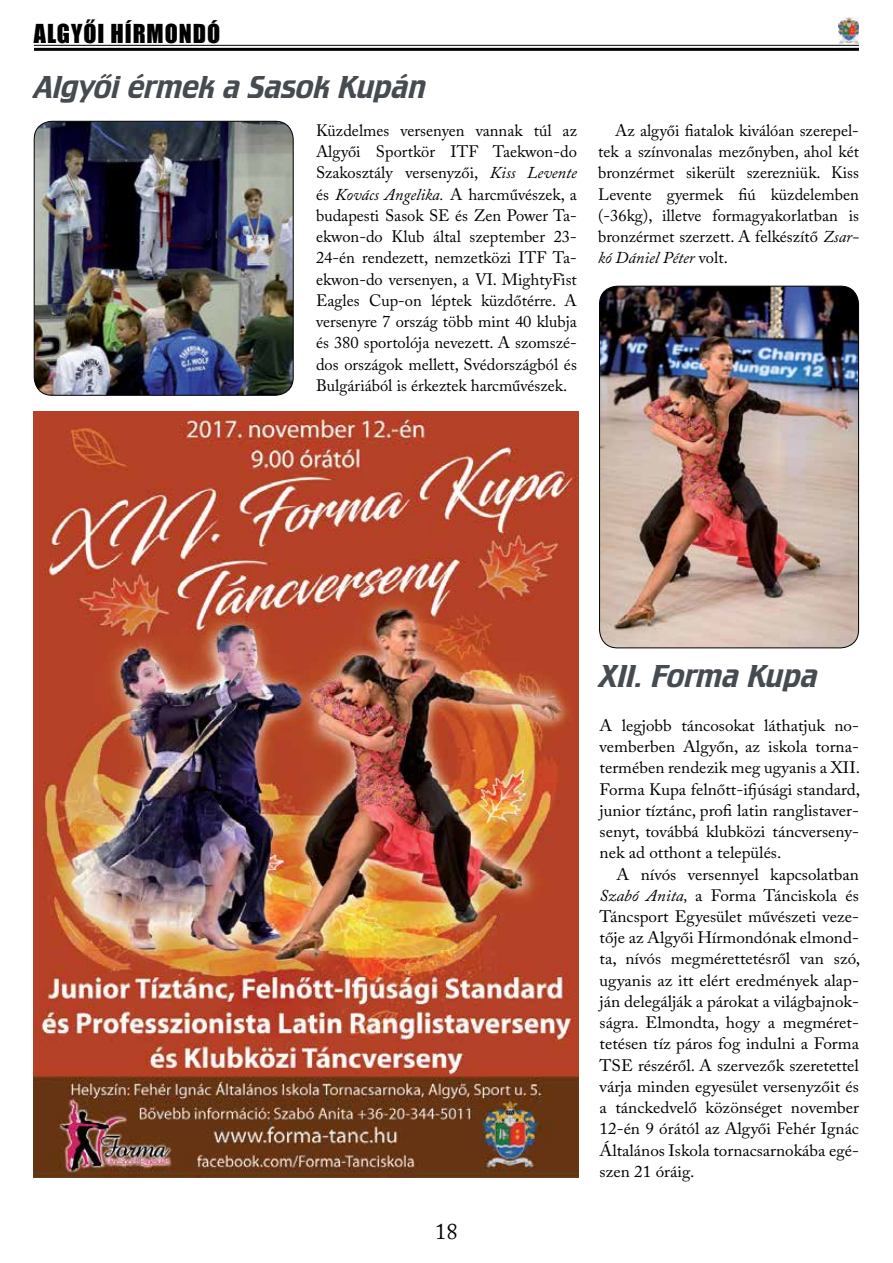
<style>
.page{position:relative;width:893px;height:1263px;background:#fff}
.page>*{position:absolute;margin:0;border:0;box-sizing:border-box;transform-origin:0 0}
.t1{font:33px "Crillee TOT";color:#454b50}
.t2{font:24px "Impact";letter-spacing:.04em;color:#000}
.t3{font:22.5px "Adobe Caslon Pro";color:#000}
.t4{font:16.5px/21.3px "Adobe Caslon Pro";color:#000;text-align:justify;scale:1.04 1}
.t5{font:16.5px/21.3px "Adobe Caslon Pro";color:#000;text-align:justify}
.s1{font-style:italic}
</style>
<div class="page">
<hr style="left:34px;top:45px;width:825px;height:1px;background:#000">
<hr style="left:34px;top:48px;width:825px;height:3px;background:#000">
<img style="left:838px;top:17px;width:21px;height:26px">
<img style="left:34px;top:121px;width:259px;height:274px">
<div style="left:34px;top:121px;width:259px;height:274px;border:1px solid #000;border-radius:18px"></div>
<img style="left:34px;top:411px;width:545px;height:767px">
<img style="left:600px;top:286px;width:258px;height:362px">
<div style="left:599px;top:286px;width:260px;height:362px;border:1px solid #000;border-radius:18px"></div>
<h2 class="t2" style="left:34px;top:15px;width:188px">ALGYŐI HÍRMONDÓ</h2>
<h1 class="t1" style="left:34px;top:68px;width:394px">Algyői érmek a Sasok Kupán</h1>
<p class="t5" style="left:316px;top:120px;width:262px">Küzdelmes versenyen vannak túl az Algyői Sportkör ITF Taekwon-do Szakosztály versenyzői, <span class="s1">Kiss Levente </span>és <span class="s1">Kovács Angelika.</span> A harcművészek, a budapesti Sasok SE és Zen Power Ta&shy;ekwon-do Klub által szeptember 23- 24-én rendezett, nemzetközi ITF Ta&shy;ekwon-do versenyen, a VI. MightyFist Eagles Cup-on léptek küzdőtérre. A versenyre 7 ország több mint 40 klubja és 380 sportolója nevezett. A szomszé&shy;dos országok mellett, Svédországból és Bulgáriából is érkeztek harcművészek.</p>
<p class="t5" style="left:598px;top:120px;width:262px;text-indent:17px">Az algyői fiatalok kiválóan szerepel&shy;tek a színvonalas mezőnyben, ahol két bronzérmet sikerült szerezniük. Kiss Levente gyermek fiú küzdelemben (-36kg), illetve formagyakorlatban is bronzérmet szerzett. A felkészítő <span class="s1">Zsar&shy;kó Dániel Péter</span> volt.</p>
<h3 class="t3" style="left:435px;top:1218px;width:24px">18</h3>
<h1 class="t1" style="left:600px;top:657px;width:220px">XII. Forma Kupa</h1>
<p class="t4" style="left:600px;top:714px;width:252px">A legjobb táncosokat láthatjuk no&shy;vemberben Algyőn, az iskola torna&shy;termében rendezik meg ugyanis a XII.<br>Forma Kupa felnőtt-ifjúsági standard, junior tíztánc, profi latin ranglistaver&shy;senyt, továbbá klubközi táncverseny&shy;nek ad otthont a település.</p>
<p class="t4" style="left:600px;top:863px;width:252px;text-indent:17px">A nívós versennyel kapcsolatban <span class="s1">Szabó Anita,</span> a Forma Tánciskola és Táncsport Egyesület művészeti veze&shy;tője az Algyői Hírmondónak elmond&shy;ta, nívós megmérettetésről van szó, ugyanis az itt elért eredmények alap&shy;ján delegálják a párokat a világbajnok&shy;ságra. Elmondta, hogy a megméret&shy;tetésen tíz páros fog indulni a Forma TSE részéről. A szervezők szeretettel várja minden egyesület versenyzőit és a tánckedvelő közönséget november 12-én 9 órától az Algyői Fehér Ignác Általános Iskola tornacsarnokába egé&shy;szen 21 óráig.</p>
</div>
